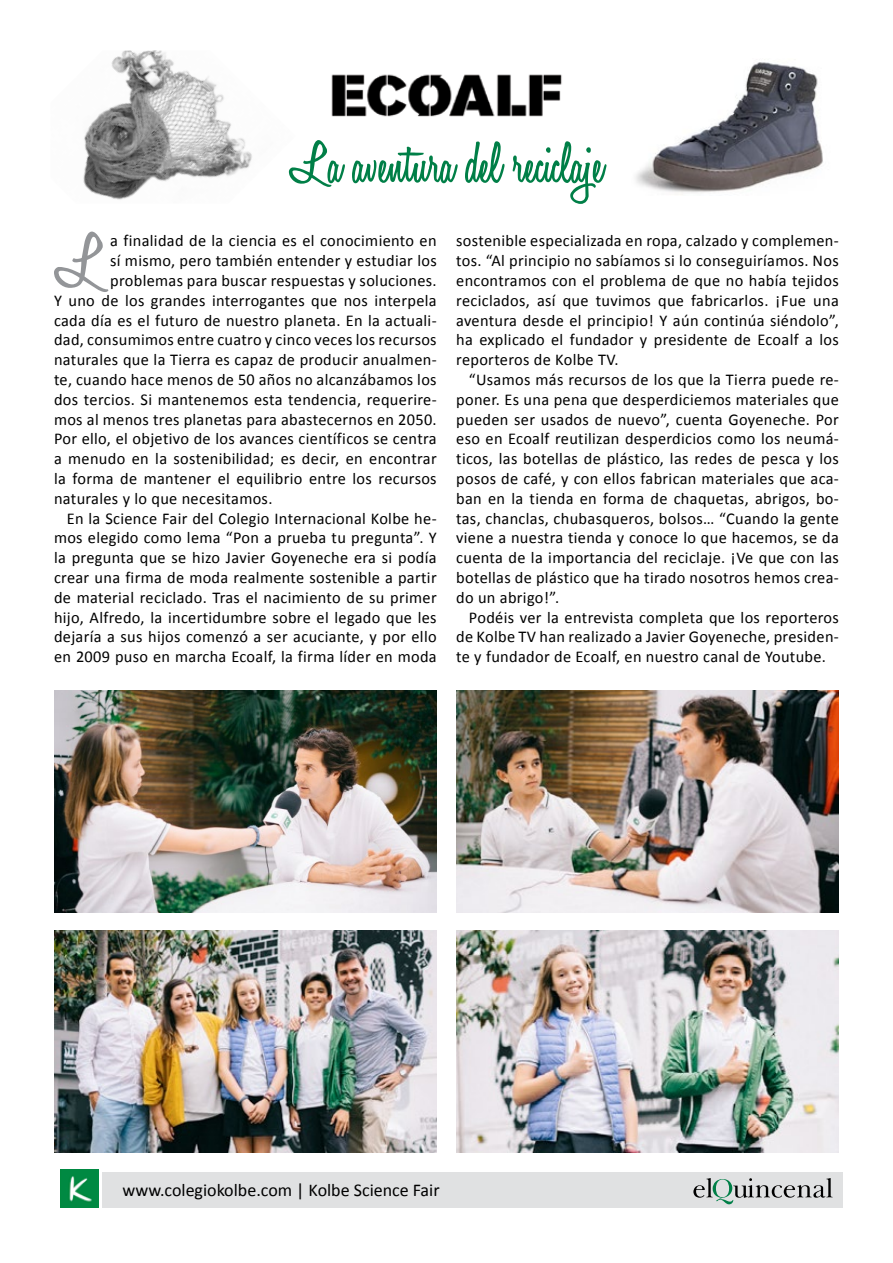
<style>
.page{position:relative;width:893px;height:1263px;background:#fff}
.page>*{position:absolute;margin:0;border:0;box-sizing:border-box;transform-origin:0 0}
.t1{font:600 77.4px "Honey Script";color:#939598}
.t2{font:600 60px "Honey Script";color:#007f47}
.t3{font:18px "Calibri";color:#000}
.t4{font:16.5px/19.8px "Calibri";letter-spacing:.02em;color:#000;text-align:justify}
</style>
<div class="page">
<div style="left:102px;top:1172px;width:741px;height:35px;background:#e0e1e2"></div>
<img style="left:60px;top:1169px;width:38px;height:38px">
<svg style="left:693px;top:1178px;width:140px;height:26px"></svg>
<img style="left:54px;top:690px;width:383px;height:222px">
<img style="left:331px;top:74px;width:231px;height:43px">
<img style="left:54px;top:930px;width:383px;height:222px">
<img style="left:456px;top:690px;width:383px;height:222px">
<img style="left:456px;top:930px;width:383px;height:222px">
<img style="left:635px;top:62px;width:188px;height:131px">
<img style="left:83px;top:50px;width:169px;height:150px">
<h2 class="t2" style="left:289px;top:127px;width:315px">La aventura del reciclaje</h2>
<h1 class="t1" style="left:55px;top:215px;width:52px">L</h1>
<p class="t4" style="left:110px;top:231px;width:328px">a finalidad de la ciencia es el conocimiento en</p>
<p class="t4" style="left:110px;top:251px;width:328px">sí mismo, pero también entender y estudiar los</p>
<p class="t4" style="left:110px;top:271px;width:328px">problemas para buscar respuestas y soluciones.</p>
<p class="t4" style="left:54px;top:290px;width:384px">Y uno de los grandes interrogantes que nos interpela</p>
<p class="t4" style="left:54px;top:310px;width:384px">cada día es el futuro de nuestro planeta. En la actuali-</p>
<p class="t4" style="left:54px;top:330px;width:384px">dad, consumimos entre cuatro y cinco veces los recursos</p>
<p class="t4" style="left:54px;top:350px;width:384px">naturales que la Tierra es capaz de producir anualmen-</p>
<p class="t4" style="left:54px;top:370px;width:384px">te, cuando hace menos de 50 años no alcanzábamos los</p>
<p class="t4" style="left:54px;top:389px;width:384px">dos tercios. Si mantenemos esta tendencia, requerire-</p>
<p class="t4" style="left:54px;top:409px;width:384px">mos al menos tres planetas para abastecernos en 2050.</p>
<p class="t4" style="left:54px;top:429px;width:384px">Por ello, el objetivo de los avances científicos se centra</p>
<p class="t4" style="left:54px;top:449px;width:384px">a menudo en la sostenibilidad; es decir, en encontrar</p>
<p class="t4" style="left:54px;top:469px;width:384px">la forma de mantener el equilibrio entre los recursos</p>
<p class="t4" style="left:54px;top:488px;width:220px">naturales y lo que necesitamos.</p>
<p class="t4" style="left:67px;top:508px;width:371px">En la Science Fair del Colegio Internacional Kolbe he-</p>
<p class="t4" style="left:54px;top:528px;width:384px">mos elegido como lema “Pon a prueba tu pregunta”. Y</p>
<p class="t4" style="left:54px;top:548px;width:384px">la pregunta que se hizo Javier Goyeneche era si podía</p>
<p class="t4" style="left:54px;top:568px;width:384px">crear una firma de moda realmente sostenible a partir</p>
<p class="t4" style="left:54px;top:587px;width:384px">de material reciclado. Tras el nacimiento de su primer</p>
<p class="t4" style="left:54px;top:607px;width:384px">hijo, Alfredo, la incertidumbre sobre el legado que les</p>
<p class="t4" style="left:54px;top:627px;width:384px">dejaría a sus hijos comenzó a ser acuciante, y por ello</p>
<p class="t4" style="left:54px;top:647px;width:384px">en 2009 puso en marcha Ecoalf, la firma líder en moda</p>
<p class="t4" style="left:456px;top:231px;width:384px">sostenible especializada en ropa, calzado y complemen&shy;tos. “Al principio no sabíamos si lo conseguiríamos. Nos encontramos con el problema de que no había tejidos reciclados, así que tuvimos que fabricarlos. ¡Fue una aventura desde el principio! Y aún continúa siéndolo”, ha explicado el fundador y presidente de Ecoalf a los reporteros de Kolbe TV.</p>
<p class="t4" style="left:456px;top:370px;width:384px;text-indent:13px">“Usamos más recursos de los que la Tierra puede re&shy;poner. Es una pena que desperdiciemos materiales que pueden ser usados de nuevo”, cuenta Goyeneche. Por eso en Ecoalf reutilizan desperdicios como los neumá&shy;ticos, las botellas de plástico, las redes de pesca y los posos de café, y con ellos fabrican materiales que aca&shy;ban en la tienda en forma de chaquetas, abrigos, bo&shy;tas, chanclas, chubasqueros, bolsos… “Cuando la gente viene a nuestra tienda y conoce lo que hacemos, se da cuenta de la importancia del reciclaje. ¡Ve que con las botellas de plástico que ha tirado nosotros hemos crea&shy;do un abrigo!”.</p>
<p class="t4" style="left:456px;top:607px;width:384px;text-indent:13px">Podéis ver la entrevista completa que los reporteros de Kolbe TV han realizado a Javier Goyeneche, presiden&shy;te y fundador de Ecoalf, en nuestro canal de Youtube.</p>
<p class="t3" style="left:122px;top:1178px;width:319px">www.colegiokolbe.com | Kolbe Science Fair</p>
</div>
